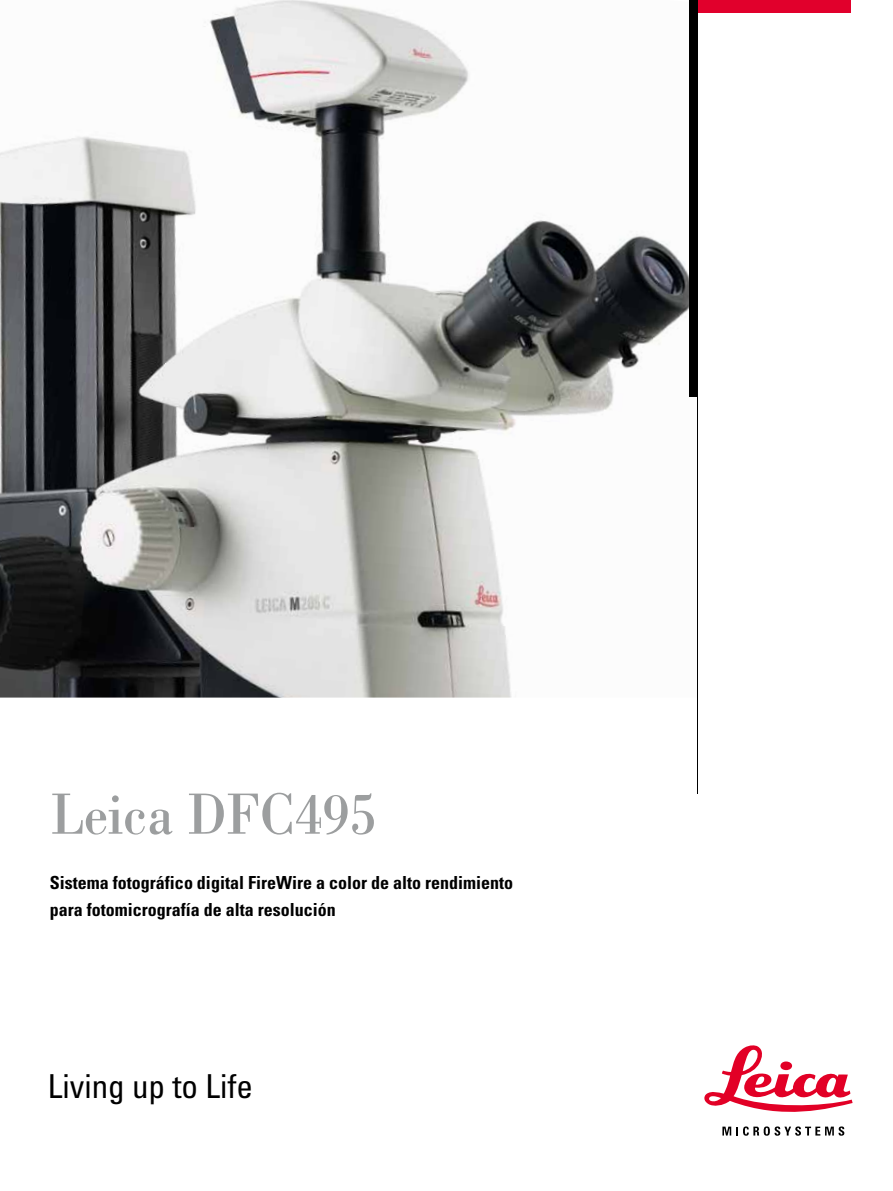
<style>
.page{position:relative;width:893px;height:1191px;background:#fff}
.page>*{position:absolute;margin:0;border:0;box-sizing:border-box;transform-origin:0 0}
.t1{font:60px "Leicana";color:#9c9e9f}
.t2{font:condensed 33px "Univers LT Std";color:#000}
.t3{font:700 condensed 18px/26.2px "Univers LT Std";color:#000}
</style>
<div class="page">
<img style="left:0;top:0;width:689px;height:697px">
<svg style="left:704px;top:1045px;width:149px;height:90px"></svg>
<div style="left:697px;top:0;width:153px;height:13px;background:#e1002c"></div>
<div style="left:689px;top:0;width:8px;height:397px;background:#000"></div>
<hr style="left:697px;top:0;width:1px;height:793px;background:#000">
<h1 class="t1" style="left:51px;top:777px;width:327px">Leica DFC495</h1>
<p class="t3" style="left:50px;top:869px;width:464px">Sistema fotográfico digital FireWire a color de alto rendimiento para fotomicrografía de alta resolución</p>
<h2 class="t2" style="left:48px;top:1065px;width:207px">Living up to Life</h2>
</div>
